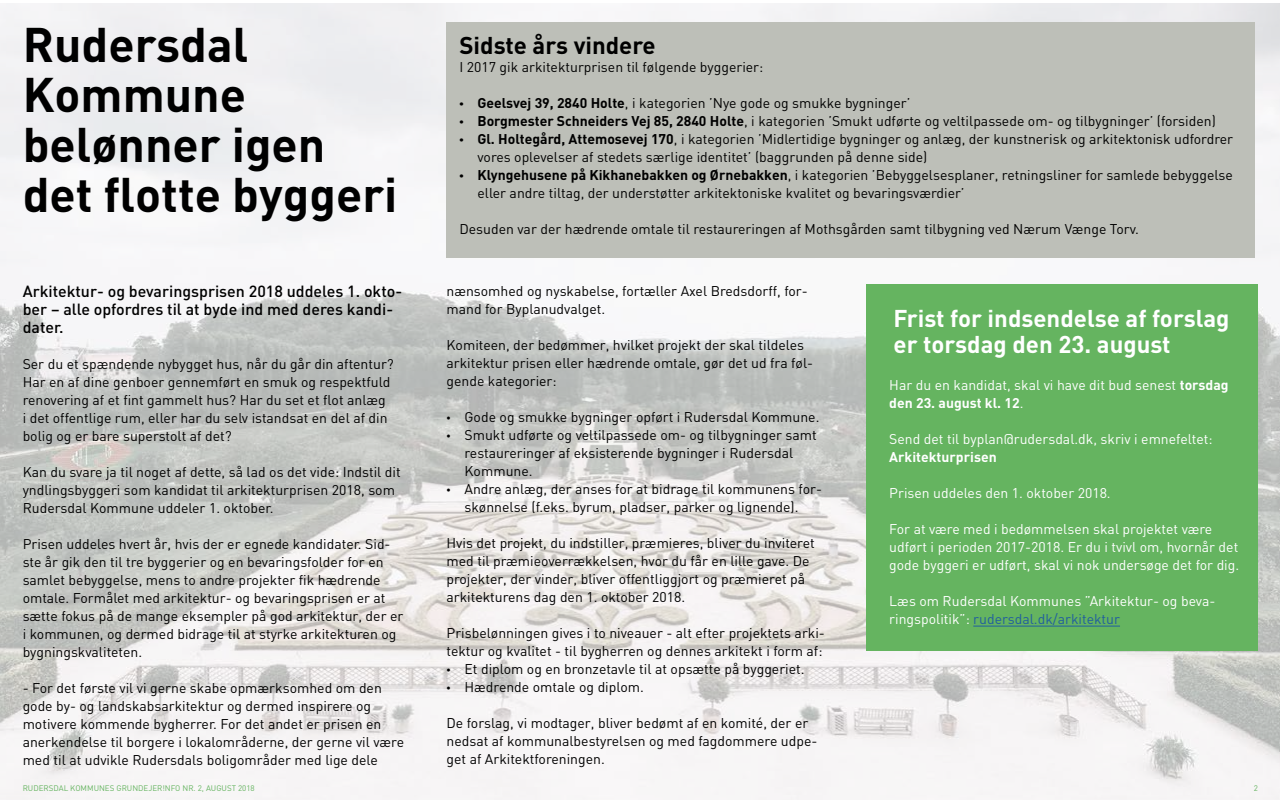
<style>
.page{position:relative;width:1280px;height:800px;background:#fff}
.page>*{position:absolute;margin:0;border:0;box-sizing:border-box;transform-origin:0 0}
.t1{font:700 48px/50px "DIN";color:#000}
.t2{font:700 24px/26px "DIN";color:#fff}
.t3{font:700 24px "DIN";color:#000}
.t4{font:500 16px/18px "DIN";color:#000}
.t5{font:14px/18px "DIN";color:#000}
.t6{font:14px/18px "DIN";color:#fff}
.t7{font:700 14px "DIN";color:#fff}
.t8{font:8px "DIN";color:#65b460}
.s1{font-family:"Times New Roman";font-weight:700;font-size:12px}
.s2{font-weight:700}
.s3{font-family:"Times New Roman";font-size:12px}
.s4{color:#215e9e}
</style>
<div class="page">
<img style="left:0;top:3px;width:1280px;height:797px">
<div style="left:447px;top:23px;width:808px;height:235px;background:#bdbfb8"></div>
<div style="left:866px;top:284px;width:392px;height:367px;background:#65b460"></div>
<hr style="left:973px;top:626px;width:147px;height:1px;background:#215e9e">
<h1 class="t1" style="left:23px;top:18px;width:376px">Rudersdal<br>Kommune belønner igen det flotte byggeri</h1>
<p class="t4" style="left:23px;top:282px;width:381px">Arkitektur- og bevaringsprisen 2018 uddeles 1. okto&shy;ber – alle opfordres til at byde ind med deres kandi&shy;dater.</p>
<p class="t5" style="left:23px;top:355px;width:373px">Ser du et spændende nybygget hus, når du går din aftentur?<br>Har en af dine genboer gennemført en smuk og respektfuld renovering af et fint gammelt hus? Har du set et flot anlæg<br>i det offentlige rum, eller har du selv istandsat en del af din bolig og er bare superstolt af det?</p>
<p class="t5" style="left:23px;top:463px;width:380px">Kan du svare ja til noget af dette, så lad os det vide: Indstil dit yndlingsbyggeri som kandidat til arkitekturprisen 2018, som<br>Rudersdal Kommune uddeler 1. oktober.</p>
<p class="t5" style="left:23px;top:535px;width:382px">Prisen uddeles hvert år, hvis der er egnede kandidater. Sid&shy;ste år gik den til tre byggerier og en bevaringsfolder for en samlet bebyggelse, mens to andre projekter fik hædrende omtale. Formålet med arkitektur- og bevaringsprisen er at sætte fokus på de mange eksempler på god arkitektur, der er i kommunen, og dermed bidrage til at styrke arkitekturen og bygningskvaliteten.</p>
<p class="t5" style="left:23px;top:679px;width:383px">- For det første vil vi gerne skabe opmærksomhed om den gode by- og landskabsarkitektur og dermed inspirere og motivere kommende bygherrer. For det andet er prisen en anerkendelse til borgere i lokalområderne, der gerne vil være med til at udvikle Rudersdals boligområder med lige dele</p>
<h2 class="t3" style="left:459px;top:29px;width:198px">Sidste års vindere</h2>
<p class="t5" style="left:459px;top:58px;width:305px">I 2017 gik arkitekturprisen til følgende byggerier:</p>
<p class="t5" style="left:459px;top:94px;width:452px"><span class="s1">•</span> <span class="s2">Geelsvej 39, 2840 Holte</span>, i kategorien ’Nye gode og smukke bygninger’</p>
<p class="t5" style="left:459px;top:112px;width:758px"><span class="s1">•</span> <span class="s2">Borgmester Schneiders Vej 85, 2840 Holte</span>, i kategorien ’Smukt udførte og veltilpassede om- og tilbygninger’ (forsiden)</p>
<p class="t5" style="left:477px;top:130px;width:757px;text-indent:-18px"><span class="s1">•</span> <span class="s2">Gl. Holtegård, Attemosevej 170</span>, i kategorien ’Midlertidige bygninger og anlæg, der kunstnerisk og arkitektonisk udfordrer vores oplevelser af stedets særlige identitet’ (baggrunden på denne side)</p>
<p class="t5" style="left:477px;top:166px;width:757px;text-indent:-18px"><span class="s1">•</span> <span class="s2">Klyngehusene på Kikhanebakken og Ørnebakken</span>, i kategorien ’Bebyggelsesplaner, retningsliner for samlede bebyggelse eller andre tiltag, der understøtter arkitektoniske kvalitet og bevaringsværdier’</p>
<p class="t5" style="left:459px;top:220px;width:681px">Desuden var der hædrende omtale til restaureringen af Mothsgården samt tilbygning ved Nærum Vænge Torv.</p>
<p class="t5" style="left:447px;top:281px;width:363px">nænsomhed og nyskabelse, fortæller Axel Bredsdorff, for&shy;mand for Byplanudvalget.</p>
<p class="t5" style="left:447px;top:335px;width:368px">Komiteen, der bedømmer, hvilket projekt der skal tildeles arkitektur prisen eller hædrende omtale, gør det ud fra føl&shy;gende kategorier:</p>
<p class="t5" style="left:447px;top:407px;width:374px"><span class="s3">•</span> Gode og smukke bygninger opført i Rudersdal Kommune.</p>
<p class="t5" style="left:465px;top:425px;width:354px;text-indent:-18px"><span class="s3">•</span> Smukt udførte og veltilpassede om- og tilbygninger samt restaureringer af eksisterende bygninger i Rudersdal<br>Kommune.</p>
<p class="t5" style="left:447px;top:479px;width:377px;text-align:center"><span class="s3">•</span> Andre anlæg, der anses for at bidrage til kommunens for&shy;skønnelse (f.eks. byrum, pladser, parker og lignende).</p>
<p class="t5" style="left:447px;top:533px;width:370px">Hvis det projekt, du indstiller, præmieres, bliver du inviteret med til præmieoverrækkelsen, hvor du får en lille gave. De projekter, der vinder, bliver offentliggjort og præmieret på arkitekturens dag den 1. oktober 2018.</p>
<p class="t5" style="left:447px;top:623px;width:380px">Prisbelønningen gives i to niveauer - alt efter projektets arki&shy;tektur og kvalitet - til bygherren og dennes arkitekt i form af:</p>
<p class="t5" style="left:447px;top:659px;width:360px"><span class="s3">•</span> Et diplom og en bronzetavle til at opsætte på byggeriet.</p>
<p class="t5" style="left:447px;top:677px;width:199px"><span class="s3">•</span> Hædrende omtale og diplom.</p>
<p class="t5" style="left:447px;top:713px;width:372px">De forslag, vi modtager, bliver bedømt af en komité, der er nedsat af kommunalbestyrelsen og med fagdommere udpe&shy;get af Arkitektforeningen.</p>
<h2 class="t2" style="left:894px;top:305px;width:338px">Frist for indsendelse af forslag er torsdag den 23. august</h2>
<p class="t6" style="left:889px;top:376px;width:341px">Har du en kandidat, skal vi have dit bud senest <span class="s2">torsdag den 23. august kl. 12</span>.</p>
<p class="t6" style="left:889px;top:430px;width:325px">Send det til byplan@rudersdal.dk, skriv i emnefeltet:</p>
<p class="t7" style="left:889px;top:448px;width:109px">Arkitekturprisen</p>
<p class="t6" style="left:889px;top:484px;width:223px">Prisen uddeles den 1. oktober 2018.</p>
<p class="t6" style="left:889px;top:520px;width:351px">For at være med i bedømmelsen skal projektet være udført i perioden 2017-2018. Er du i tvivl om, hvornår det gode byggeri er udført, skal vi nok undersøge det for dig.</p>
<p class="t6" style="left:889px;top:592px;width:328px">Læs om Rudersdal Kommunes ”Arkitektur- og beva&shy;ringspolitik”: <span class="s4">rudersdal.dk/arkitektur</span></p>
<p class="t8" style="left:23px;top:783px;width:234px">RUDERSDAL KOMMUNES GRUNDEJER!NFO NR. 2, AUGUST 2018</p>
<p class="t8" style="left:1254px;top:783px;width:6px">2</p>
</div>
